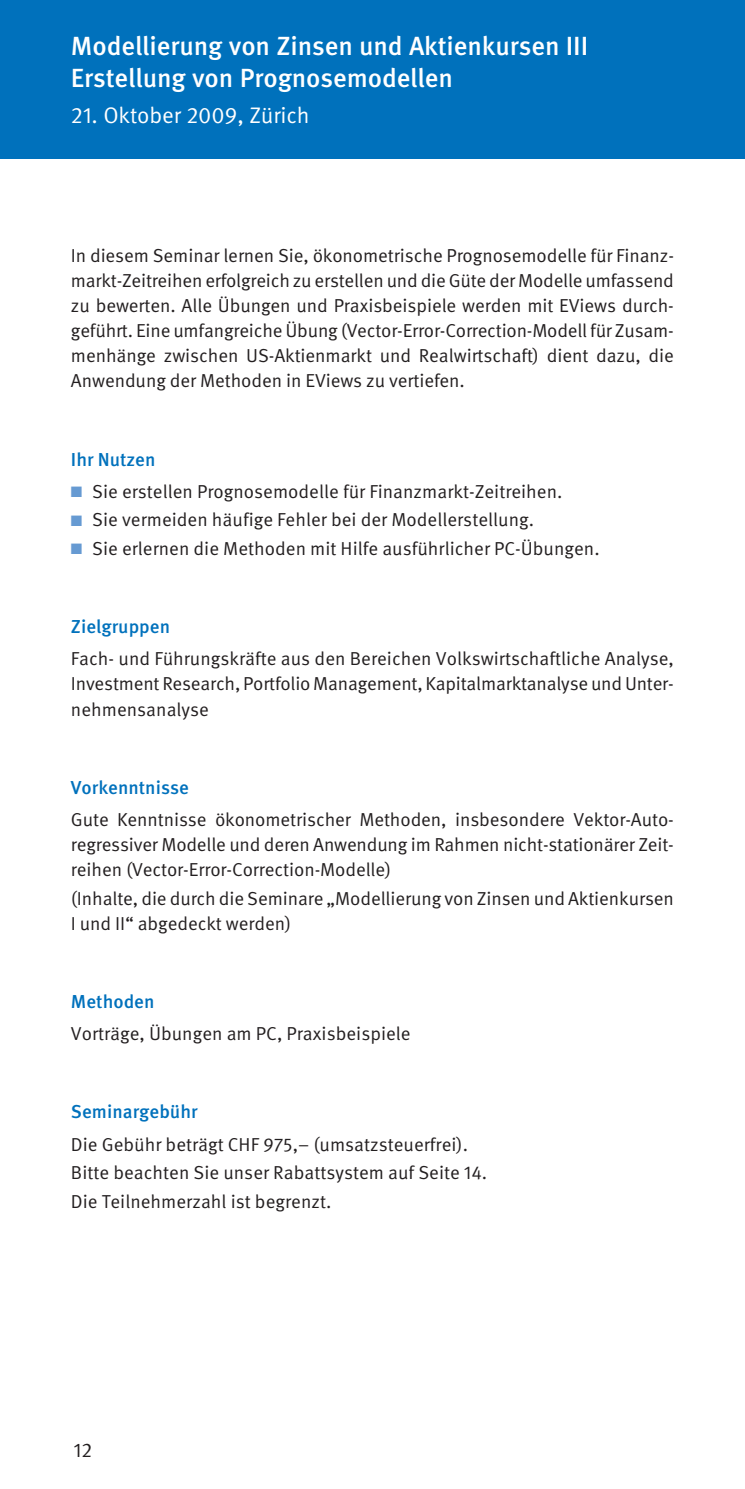
<style>
.page{position:relative;width:745px;height:1489px;background:#fff}
.page>*{position:absolute;margin:0;border:0;box-sizing:border-box;transform-origin:0 0}
.t1{font:500 26.25px/31.5px "Meta Pro";letter-spacing:-.005em;color:#fff}
.t2{font:22.5px "Meta Pro";letter-spacing:-.005em;color:#fff}
.t3{font:20px "Meta Pro";color:#231f20}
.t4{font:18.75px/25px "Meta Pro";color:#231f20;text-align:justify}
.t5{font:500 18.75px "Meta Pro";color:#0071bc}
.s1{color:#669ad2}
</style>
<div class="page">
<div style="left:0;top:0;width:744px;height:158px;background:#0071bc"></div>
<h1 class="t1" style="left:71px;top:32px;width:518px">Modellierung von Zinsen und Aktienkursen III<br>Erstellung von Prognosemodellen</h1>
<p class="t2" style="left:71px;top:106px;width:240px">21. Oktober 2009, Zürich</p>
<p class="t4" style="left:71px;top:245px;width:604px">In diesem Seminar lernen Sie, ökonometrische Prognosemodelle für Finanz&shy;markt-Zeitreihen erfolgreich zu erstellen und die Güte der Modelle umfassend zu bewerten. Alle Übungen und Praxisbeispiele werden mit EViews durch - geführt. Eine umfangreiche Übung (Vector-Error-Correction-Modell für Zusam - menhänge zwischen US-Aktienmarkt und Realwirtschaft) dient dazu, die Anwendung der Methoden in EViews zu vertiefen.</p>
<p class="t5" style="left:71px;top:452px;width:86px">Ihr Nutzen</p>
<p class="t4" style="left:71px;top:480px;width:492px"><span class="s1">■</span> Sie erstellen Prognosemodelle für Finanzmarkt-Zeitreihen.</p>
<p class="t4" style="left:71px;top:509px;width:464px"><span class="s1">■</span> Sie vermeiden häufige Fehler bei der Modellerstellung.</p>
<p class="t4" style="left:71px;top:537px;width:530px"><span class="s1">■</span> Sie erlernen die Methoden mit Hilfe ausführlicher PC-Übungen.</p>
<p class="t5" style="left:71px;top:619px;width:101px">Zielgruppen</p>
<p class="t4" style="left:71px;top:648px;width:604px">Fach- und Führungskräfte aus den Bereichen Volkswirtschaftliche Analyse, Investment Research, Portfolio Management, Kapitalmarktanalyse und Unter - nehmensanalyse</p>
<p class="t5" style="left:71px;top:780px;width:119px">Vorkenntnisse</p>
<p class="t4" style="left:71px;top:808px;width:604px">Gute Kenntnisse ökonometrischer Methoden, insbesondere Vektor-Auto - regressiver Modelle und deren Anwendung im Rahmen nicht-stationärer Zeit - reihen (Vector-Error-Correction-Modelle)</p>
<p class="t4" style="left:71px;top:886px;width:604px">(Inhalte, die durch die Seminare „Modellierung von Zinsen und Aktienkursen<br>I und II“ abgedeckt werden)</p>
<p class="t5" style="left:71px;top:994px;width:85px">Methoden</p>
<p class="t4" style="left:71px;top:1022px;width:341px">Vorträge, Übungen am PC, Praxisbeispiele</p>
<p class="t5" style="left:71px;top:1104px;width:128px">Seminargebühr</p>
<p class="t4" style="left:71px;top:1131px;width:417px;line-height:28.5px;text-align:left">Die Gebühr beträgt CHF 975,– (umsatzsteuerfrei).<br>Bitte beachten Sie unser Rabattsystem auf Seite 14.<br>Die Teilnehmerzahl ist begrenzt.</p>
<p class="t3" style="left:73px;top:1442px;width:20px">12</p>
</div>
